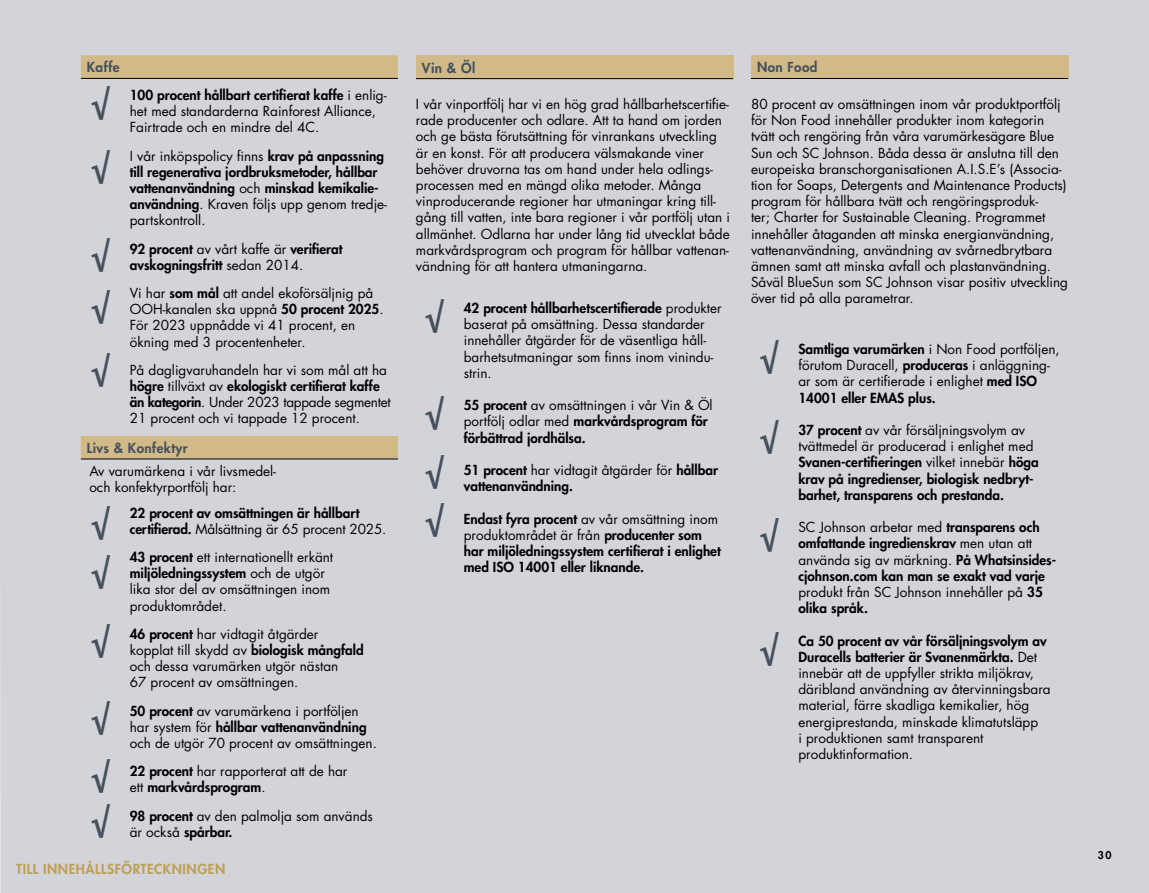
<style>
.page{position:relative;width:1149px;height:893px;background:#fff}
.page>*{position:absolute;margin:0;border:0;box-sizing:border-box;transform-origin:0 0}
.t1{font:800 31.5px/49.5px "Futura Std";color:#46505d}
.t2{font:13.5px/16.2px "Futura Std";color:#000}
.t3{font:800 13.5px/16.2px "Futura Std";color:#000}
.t4{font:800 13.5px "Futura Std";letter-spacing:.03em;color:#46505d}
.t5{font:800 13.5px "Futura Std";letter-spacing:.04em;color:#be9f56}
.t6{font:800 10.5px "Futura Std";color:#000}
.s1{font-weight:800}
.s2{font-weight:400}
</style>
<div class="page">
<div style="left:0;top:0;width:1148px;height:893px;background:#d3d4da"></div>
<svg style="left:81px;top:55px;width:317px;height:404px;background:#d2d0d0"></svg>
<hr style="left:81px;top:459px;width:317px;height:1px;background:#000">
<hr style="left:81px;top:78px;width:317px;height:1px;background:#000">
<div style="left:416px;top:55px;width:316px;height:24px;background:#d1ba87"></div>
<hr style="left:416px;top:78px;width:316px;height:1px;background:#000">
<div style="left:750px;top:55px;width:317px;height:23px;background:#d1ba87"></div>
<hr style="left:750px;top:78px;width:317px;height:1px;background:#000">
<p class="t4" style="left:87px;top:59px;width:34px">Kaffe</p>
<h1 class="t1" style="left:90px;top:78px;width:21px">√</h1>
<h1 class="t1" style="left:90px;top:143px;width:21px">√</h1>
<h1 class="t1" style="left:90px;top:230px;width:21px">√</h1>
<h1 class="t1" style="left:90px;top:283px;width:21px">√</h1>
<h1 class="t1" style="left:90px;top:346px;width:21px">√</h1>
<p class="t2" style="left:130px;top:87px;width:258px"><span class="s1">100 procent hållbart certifierat kaffe</span> i enlig&shy;het med standarderna Rainforest Alliance,<br>Fairtrade och en mindre del 4C.</p>
<p class="t3" style="left:130px;top:147px;width:259px"><span class="s2">I vår inköpspolicy finns</span> krav på anpassning till regenerativa jordbruksmetoder, hållbar vattenanvändning <span class="s2">och</span> minskad kemikalie&shy;användning<span class="s2">. Kraven följs upp genom tredje&shy;partskontroll.</span></p>
<p class="t3" style="left:130px;top:240px;width:214px">92 procent <span class="s2">av vårt kaffe är</span> verifierat avskogningsfritt <span class="s2">sedan 2014.</span></p>
<p class="t2" style="left:130px;top:285px;width:255px">Vi har <span class="s1">som mål</span> att andel ekoförsäljnig på OOH-kanalen ska uppnå <span class="s1">50 procent 2025</span>.<br>För 2023 uppnådde vi 41 procent, en ökning med 3 procentenheter.</p>
<p class="t2" style="left:130px;top:362px;width:262px">På dagligvaruhandeln har vi som mål att ha <span class="s1">högre</span> tillväxt av <span class="s1">ekologiskt certifierat kaffe än kategorin</span>. Under 2023 tappade segmentet 21 procent och vi tappade 12 procent.</p>
<p class="t4" style="left:87px;top:439px;width:103px">Livs &amp; Konfektyr</p>
<p class="t2" style="left:89px;top:463px;width:188px">Av varumärkena i vår livsmedel&shy;och konfektyrportfölj har:</p>
<h1 class="t1" style="left:90px;top:498px;width:21px">√ √</h1>
<h1 class="t1" style="left:90px;top:616px;width:21px">√</h1>
<h1 class="t1" style="left:90px;top:688px;width:21px;line-height:58.8px">√ √</h1>
<h1 class="t1" style="left:90px;top:796px;width:21px">√</h1>
<p class="t3" style="left:130px;top:504px;width:258px">22 procent av omsättningen är hållbart certifierad. <span class="s2">Målsättning är 65 procent 2025.</span></p>
<p class="t2" style="left:130px;top:549px;width:205px"><span class="s1">43 procent</span> ett internationellt erkänt <span class="s1">miljöledningssystem</span> och de utgör lika stor del av omsättningen inom produktområdet.</p>
<p class="t2" style="left:130px;top:626px;width:235px"><span class="s1">46 procent</span> har vidtagit åtgärder kopplat till skydd av <span class="s1">biologisk mångfald </span>och dessa varumärken utgör nästan<br>67 procent av omsättningen.</p>
<p class="t2" style="left:130px;top:703px;width:248px"><span class="s1">50 procent</span> av varumärkena i portföljen har system för <span class="s1">hållbar vattenanvändning </span>och de utgör 70 procent av omsättningen.</p>
<p class="t2" style="left:130px;top:763px;width:219px"><span class="s1">22 procent</span> har rapporterat att de har ett <span class="s1">markvårdsprogram</span>.</p>
<p class="t2" style="left:130px;top:808px;width:245px"><span class="s1">98 procent</span> av den palmolja som används är också <span class="s1">spårbar.</span></p>
<p class="t5" style="left:16px;top:860px;width:210px">TILL INNEHÅLLSFÖRTECKNINGEN</p>
<p class="t4" style="left:422px;top:59px;width:55px">Vin &amp; Öl</p>
<p class="t4" style="left:756px;top:59px;width:62px">Non Food</p>
<p class="t2" style="left:416px;top:96px;width:315px">I vår vinportfölj har vi en hög grad hållbarhetscertifie&shy;rade producenter och odlare. Att ta hand om jorden och ge bästa förutsättning för vinrankans utveckling är en konst. För att producera välsmakande viner behöver druvorna tas om hand under hela odlings&shy;processen med en mängd olika metoder. Många vinproducerande regioner har utmaningar kring till&shy;gång till vatten, inte bara regioner i vår portfölj utan i allmänhet. Odlarna har under lång tid utvecklat både markvårdsprogram och program för hållbar vattenan&shy;vändning för att hantera utmaningarna.</p>
<p class="t2" style="left:750px;top:96px;width:318px">80 procent av omsättningen inom vår produktportfölj för Non Food innehåller produkter inom kategorin tvätt och rengöring från våra varumärkesägare Blue Sun och SC Johnson. Båda dessa är anslutna till den europeiska branschorganisationen A.I.S.E’s (Associa&shy;tion for Soaps, Detergents and Maintenance Products) program för hållbara tvätt och rengöringsproduk-<br>ter; Charter for Sustainable Cleaning. Programmet innehåller åtaganden att minska energianvändning, vattenanvändning, användning av svårnedbrytbara ämnen samt att minska avfall och plastanvändning.<br>Såväl BlueSun som SC Johnson visar positiv utveckling över tid på alla parametrar.</p>
<h1 class="t1" style="left:424px;top:292px;width:21px">√</h1>
<p class="t2" style="left:463px;top:300px;width:259px"><span class="s1">42 procent hållbarhetscertifierade</span> produkter baserat på omsättning. Dessa standarder innehåller åtgärder för de väsentliga håll&shy;barhetsutmaningar som finns inom vinindu&shy;strin.</p>
<p class="t3" style="left:463px;top:397px;width:250px">55 procent <span class="s2">av omsättningen i vår Vin &amp; Öl portfölj odlar med</span> markvårdsprogram för förbättrad jordhälsa.</p>
<p class="t3" style="left:463px;top:462px;width:255px">51 procent <span class="s2">har vidtagit åtgärder för</span> hållbar vattenanvändning.</p>
<p class="t3" style="left:463px;top:511px;width:258px">Endast fyra procent <span class="s2">av vår omsättning inom produktområdet är från</span> producenter som har miljöledningssystem certifierat i enlighet med ISO 14001 eller liknande.</p>
<h1 class="t1" style="left:758px;top:332px;width:21px">√</h1>
<p class="t2" style="left:798px;top:341px;width:263px"><span class="s1">Samtliga varumärken</span> i Non Food portföljen, förutom Duracell, <span class="s1">produceras</span> i anläggning&shy;ar som är certifierade i enlighet <span class="s1">med ISO 14001 eller EMAS plus.</span></p>
<p class="t3" style="left:798px;top:422px;width:242px">37 procent <span class="s2">av vår försäljningsvolym av tvättmedel är producerad i enlighet med </span>Svanen-certifieringen <span class="s2">vilket innebär</span> höga krav på ingredienser, biologisk nedbryt&shy;barhet, transparens och prestanda.</p>
<p class="t3" style="left:798px;top:519px;width:259px"><span class="s2">SC Johnson arbetar med</span> transparens och omfattande ingredienskrav <span class="s2">men utan att använda sig av märkning.</span> På Whatsinsides&shy;cjohnson.com kan man se exakt vad varje <span class="s2">produkt från SC Johnson innehåller på</span> 35 olika språk.</p>
<p class="t2" style="left:798px;top:633px;width:254px"><span class="s1">Ca 50 procent av vår försäljningsvolym av Duracells batterier är Svanenmärkta.</span> Det innebär att de uppfyller strikta miljökrav, däribland användning av återvinningsbara material, färre skadliga kemikalier, hög energiprestanda, minskade klimatutsläpp<br>i produktionen samt transparent produktinformation.</p>
<h1 class="t1" style="left:424px;top:389px;width:21px">√</h1>
<h1 class="t1" style="left:758px;top:412px;width:21px">√</h1>
<h1 class="t1" style="left:424px;top:448px;width:21px">√</h1>
<h1 class="t1" style="left:424px;top:496px;width:21px">√</h1>
<h1 class="t1" style="left:759px;top:510px;width:21px">√</h1>
<h1 class="t1" style="left:759px;top:624px;width:21px">√</h1>
<p class="t6" style="left:1097px;top:849px;width:15px">30</p>
</div>
